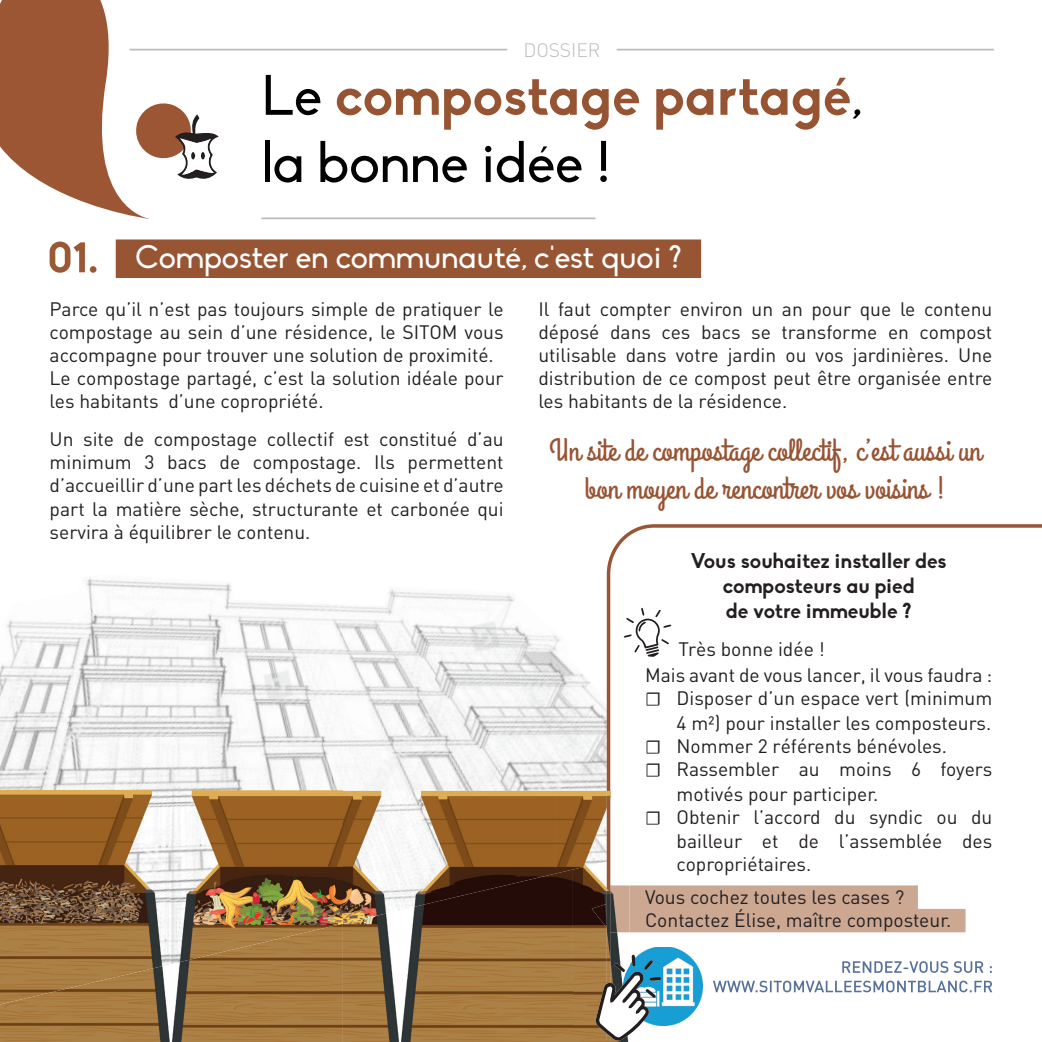
<style>
.page{position:relative;width:1042px;height:1042px;background:#fff}
.page>*{position:absolute;margin:0;border:0;box-sizing:border-box;transform-origin:0 0}
.t1{font:700 56px/67.2px "Biko";color:#975433}
.t2{font:31.5px/37.8px "Grand Hotel";color:#975433;text-align:center}
.t3{font:31.5px "Biko";color:#fff}
.t4{font:700 21px/25.2px "Biko";color:#231f20;text-align:center}
.t5{font:19.25px/23.1px "DIN";color:#231f20}
.t6{font:300 19.25px "DIN";color:#bbbdbe}
.s1{font-weight:400;color:#000001}
.s2{font-family:"Minion Pro"}
</style>
<div class="page">
<img style="left:0;top:705px;width:607px;height:86px">
<svg style="left:0;top:570px;width:607px;height:135px"></svg>
<svg style="left:607px;top:524px;width:435px;height:502px"></svg>
<hr style="left:261px;top:217px;width:334px;height:2px;background:#babcbc">
<img style="left:0;top:1004px;width:170px;height:38px">
<img style="left:0;top:790px;width:171px;height:214px">
<img style="left:171px;top:964px;width:171px;height:78px">
<img style="left:342px;top:924px;width:58px;height:118px">
<img style="left:171px;top:791px;width:172px;height:173px">
<img style="left:342px;top:791px;width:58px;height:133px">
<img style="left:572px;top:791px;width:57px;height:251px">
<img style="left:401px;top:873px;width:171px;height:169px">
<img style="left:400px;top:791px;width:155px;height:119px">
<img style="left:555px;top:791px;width:52px;height:82px">
<img style="left:592px;top:885px;width:37px;height:47px">
<img style="left:607px;top:791px;width:4px;height:251px">
<svg style="left:623px;top:607px;width:48px;height:50px"></svg>
<svg style="left:713px;top:980px;width:279px;height:12px"></svg>
<svg style="left:842px;top:961px;width:150px;height:12px"></svg>
<img style="left:624px;top:947px;width:78px;height:78px">
<svg style="left:595px;top:954px;width:66px;height:87px"></svg>
<div style="left:116px;top:239px;width:585px;height:39px;background:#985534"></div>
<svg style="left:50px;top:241px;width:47px;height:32px"></svg>
<svg style="left:0;top:0;width:219px;height:219px"></svg>
<hr style="left:130px;top:49px;width:377px;height:1px;background:#babcbc">
<hr style="left:617px;top:49px;width:377px;height:1px;background:#babcbc">
<p class="t6" style="left:523px;top:38px;width:79px">DOSSIER</p>
<h1 class="t1" style="left:262px;top:62px;width:601px"><span class="s1">Le</span> compostage partagé<span class="s1">, la bonne idée !</span></h1>
<h2 class="t3" style="left:136px;top:239px;width:547px">Composter en communauté, c'est quoi ?</h2>
<p class="t5" style="left:50px;top:297px;width:455px">Parce qu’il n’est pas toujours simple de pratiquer le compostage au sein d’une résidence, le SITOM vous accompagne pour trouver une solution de proximité.<br>Le compostage partagé, c’est la solution idéale pour les habitants d’une copropriété.</p>
<p class="t5" style="left:50px;top:427px;width:455px;text-align:justify">Un site de compostage collectif est constitué d’au minimum 3 bacs de compostage. Ils permettent d’accueillir d’une part les déchets de cuisine et d’autre part la matière sèche, structurante et carbonée qui servira à équilibrer le contenu.</p>
<p class="t5" style="left:538px;top:297px;width:455px;text-align:justify">Il faut compter environ un an pour que le contenu déposé dans ces bacs se transforme en compost utilisable dans votre jardin ou vos jardinières. Une distribution de ce compost peut être organisée entre les habitants de la résidence.</p>
<h2 class="t2" style="left:549px;top:432px;width:433px">Un site de compostage collectif, c’est aussi un bon moyen de rencontrer vos voisins !</h2>
<p class="t4" style="left:691px;top:548px;width:257px">Vous souhaitez installer des composteurs au pied<br>de votre immeuble ?</p>
<p class="t5" style="left:645px;top:636px;width:349px;line-height:25.2px;text-indent:34px">Très bonne idée !<br>Mais avant de vous lancer, il vous faudra :</p>
<p class="t5" style="left:645px;top:685px;width:349px;line-height:25.2px;text-align:right"><span class="s2">☐</span> Disposer d’un espace vert (minimum<br>4 m²) pour installer les composteurs.</p>
<p class="t5" style="left:645px;top:734px;width:349px"><span class="s2">☐</span> Nommer 2 référents bénévoles.<br><span class="s2">☐</span> Rassembler au moins 6 foyers</p>
<p class="t5" style="left:676px;top:782px;width:203px">motivés pour participer.</p>
<p class="t5" style="left:645px;top:805px;width:349px"><span class="s2">☐</span> Obtenir l’accord du syndic ou du</p>
<p class="t5" style="left:676px;top:829px;width:317px">bailleur et de l’assemblée des</p>
<p class="t5" style="left:676px;top:852px;width:136px">copropriétaires.</p>
<p class="t5" style="left:645px;top:885px;width:308px">Vous cochez toutes les cases ?<br>Contactez Élise, maître composteur.</p>
</div>
